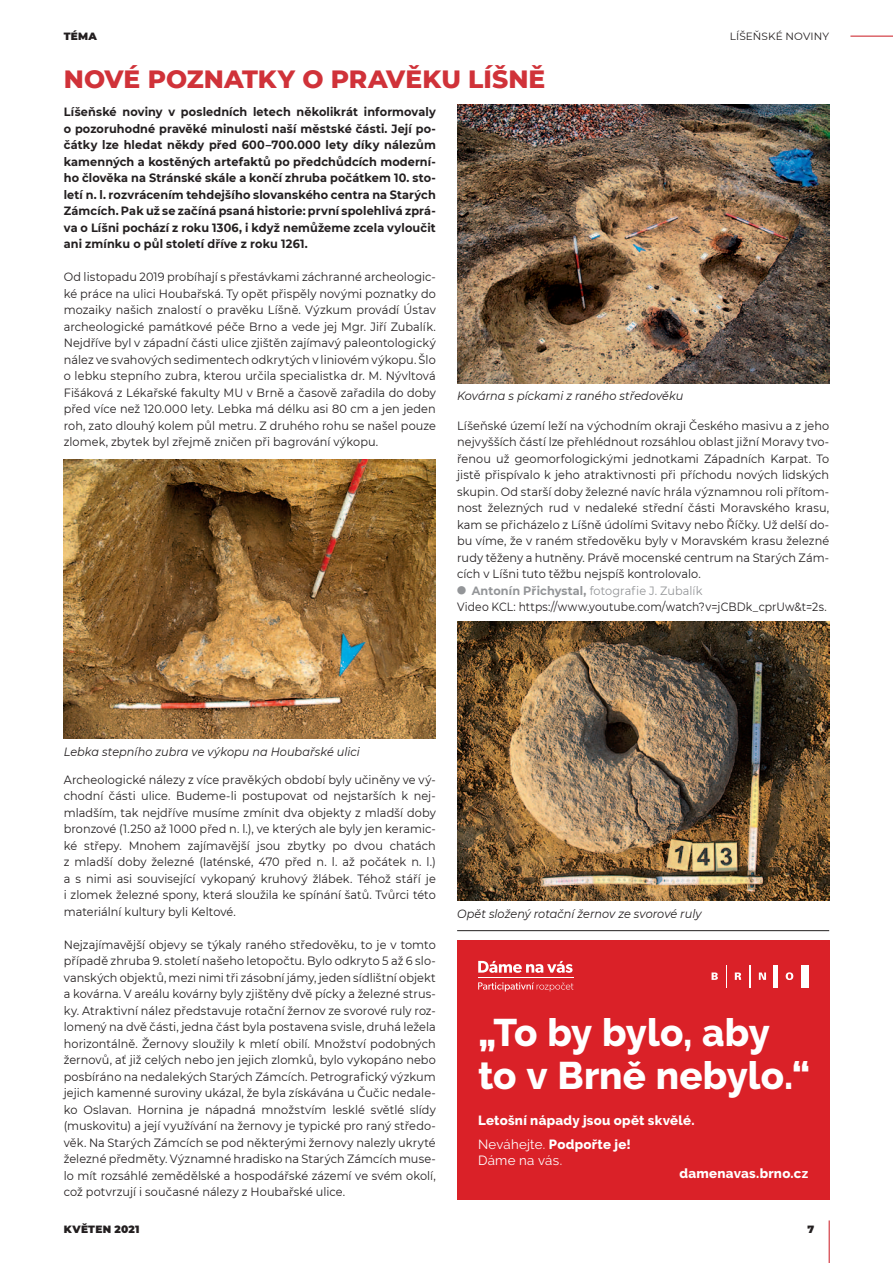
<style>
.page{position:relative;width:893px;height:1263px;background:#fff}
.page>*{position:absolute;margin:0;border:0;box-sizing:border-box;transform-origin:0 0}
.t1{font:800 38.4px/42.8px "Raleway";color:#fff}
.t2{font:800 25.5px "Montserrat";letter-spacing:.005em;color:#d03239}
.t3{font:800 13.2px/24.3px "Raleway";letter-spacing:.02em;color:#fff}
.t4{font:13.2px "Raleway";letter-spacing:.02em;color:#fff}
.t5{font:12px/16.5px "Montserrat";letter-spacing:.005em;color:#231f20;text-align:justify;scale:.94 1}
.t6{font:700 12px/16.5px "Montserrat";letter-spacing:.01em;color:#231f20;text-align:justify;scale:.94 1}
.t7{font:italic 12px "Montserrat";letter-spacing:.005em;color:#231f20;scale:.94 1}
.t8{font:12px/16.5px "Montserrat";letter-spacing:.005em;color:#231f20;scale:.9 1}
.t9{font:900 10.5px "Montserrat";letter-spacing:.03em;color:#231f20}
.t10{font:10.5px "Montserrat";letter-spacing:.015em;color:#231f20}
.s1{color:#939598}
.s2{font-weight:700;color:#939598}
.s3{font-weight:400}
</style>
<div class="page">
<img style="left:457px;top:621px;width:372px;height:279px">
<hr style="left:850px;top:36px;width:43px;height:1px;background:#d03239">
<hr style="left:829px;top:1220px;width:1px;height:43px;background:#d03239">
<img style="left:64px;top:459px;width:372px;height:279px">
<img style="left:457px;top:105px;width:372px;height:279px">
<div style="left:457px;top:940px;width:372px;height:259px;background:#da2128"></div>
<svg style="left:726px;top:965px;width:1px;height:22px"></svg>
<hr style="left:749px;top:965px;width:2px;height:22px;background:#fff">
<hr style="left:774px;top:965px;width:4px;height:22px;background:#fff">
<div style="left:801px;top:965px;width:7px;height:22px;background:#fff"></div>
<svg style="left:786px;top:972px;width:7px;height:8px"></svg>
<svg style="left:759px;top:972px;width:7px;height:8px"></svg>
<svg style="left:735px;top:972px;width:6px;height:8px"></svg>
<svg style="left:712px;top:972px;width:6px;height:8px"></svg>
<svg style="left:478px;top:961px;width:95px;height:12px"></svg>
<svg style="left:478px;top:982px;width:95px;height:9px"></svg>
<hr style="left:478px;top:977px;width:96px;height:1px;background:#fff">
<hr style="left:457px;top:930px;width:372px;height:1px;background:#231f20">
<p class="t9" style="left:64px;top:28px;width:35px">TÉMA</p>
<p class="t10" style="left:730px;top:29px;width:101px">LÍŠEŇSKÉ NOVINY</p>
<h2 class="t2" style="left:64px;top:61px;width:483px">NOVÉ POZNATKY O PRAVĚKU LÍŠNĚ</h2>
<p class="t6" style="left:64px;top:103px;width:397px">Líšeňské noviny v posledních letech několikrát informovaly o pozoruhodné pravěké minulosti naší městské části. Její po&shy;čátky lze hledat někdy před 600–700.000 lety díky nálezům kamenných a kostěných artefaktů po předchůdcích moderní&shy;ho člověka na Stránské skále a končí zhruba počátkem 10. sto&shy;letí n. l. rozvrácením tehdejšího slovanského centra na Starých Zámcích. Pak už se začíná psaná historie: první spolehlivá zprá&shy;va o Líšni pochází z roku 1306, i když nemůžeme zcela vyloučit ani zmínku o půl století dříve z roku 1261.</p>
<p class="t5" style="left:64px;top:268px;width:397px">Od listopadu 2019 probíhají s přestávkami záchranné archeologic&shy;ké práce na ulici Houbařská. Ty opět přispěly novými poznatky do mozaiky našich znalostí o pravěku Líšně. Výzkum provádí Ústav archeologické památkové péče Brno a vede jej Mgr. Jiří Zubalík.<br>Nejdříve byl v západní části ulice zjištěn zajímavý paleontologický nález ve svahových sedimentech odkrytých v liniovém výkopu. Šlo o lebku stepního zubra, kterou určila specialistka dr. M. Nývltová Fišáková z Lékařské fakulty MU v Brně a časově zařadila do doby před více než 120.000 lety. Lebka má délku asi 80 cm a jen jeden roh, zato dlouhý kolem půl metru. Z druhého rohu se našel pouze zlomek, zbytek byl zřejmě zničen při bagrování výkopu.</p>
<p class="t7" style="left:457px;top:388px;width:242px">Kovárna s píckami z raného středověku</p>
<p class="t5" style="left:457px;top:417px;width:397px">Líšeňské území leží na východním okraji Českého masivu a z jeho nejvyšších částí lze přehlédnout rozsáhlou oblast jižní Moravy tvo&shy;řenou už geomorfologickými jednotkami Západních Karpat. To jistě přispívalo k jeho atraktivnosti při příchodu nových lidských skupin. Od starší doby železné navíc hrála významnou roli přítom&shy;nost železných rud v nedaleké střední části Moravského krasu, kam se přicházelo z Líšně údolími Svitavy nebo Říčky. Už delší do&shy;bu víme, že v raném středověku byly v Moravském krasu železné rudy těženy a hutněny. Právě mocenské centrum na Starých Zám&shy;cích v Líšni tuto těžbu nejspíš kontrolovalo.</p>
<p class="t8" style="left:457px;top:582px;width:412px"><span class="s1">●</span> <span class="s2">Antonín Přichystal,</span> <span class="s1">fotografie J. Zubalík<br></span>Video KCL: https://www.youtube.com/watch?v=jCBDk_cprUw&amp;t=2s.</p>
<p class="t7" style="left:64px;top:743px;width:316px">Lebka stepního zubra ve výkopu na Houbařské ulici</p>
<p class="t5" style="left:64px;top:771px;width:397px">Archeologické nálezy z více pravěkých období byly učiněny ve vý&shy;chodní části ulice. Budeme-li postupovat od nejstarších k nej&shy;mladším, tak nejdříve musíme zmínit dva objekty z mladší doby bronzové (1.250 až 1000 před n. l.), ve kterých ale byly jen keramic&shy;ké střepy. Mnohem zajímavější jsou zbytky po dvou chatách z mladší doby železné (laténské, 470 před n. l. až počátek n. l.) a s nimi asi související vykopaný kruhový žlábek. Téhož stáří je i zlomek železné spony, která sloužila ke spínání šatů. Tvůrci této materiální kultury byli Keltové.</p>
<p class="t5" style="left:64px;top:936px;width:397px">Nejzajímavější objevy se týkaly raného středověku, to je v tomto případě zhruba 9. století našeho letopočtu. Bylo odkryto 5 až 6 slo&shy;vanských objektů, mezi nimi tři zásobní jámy, jeden sídlištní objekt a kovárna. V areálu kovárny byly zjištěny dvě pícky a železné strus&shy;ky. Atraktivní nález představuje rotační žernov ze svorové ruly roz&shy;lomený na dvě části, jedna část byla postavena svisle, druhá ležela horizontálně. Žernovy sloužily k mletí obilí. Množství podobných žernovů, ať již celých nebo jen jejich zlomků, bylo vykopáno nebo posbíráno na nedalekých Starých Zámcích. Petrografický výzkum jejich kamenné suroviny ukázal, že byla získávána u Čučic nedale&shy;ko Oslavan. Hornina je nápadná množstvím lesklé světlé slídy (muskovitu) a její využívání na žernovy je typické pro raný středo&shy;věk. Na Starých Zámcích se pod některými žernovy nalezly ukryté železné předměty. Významné hradisko na Starých Zámcích muse&shy;lo mít rozsáhlé zemědělské a hospodářské zázemí ve svém okolí, což potvrzují i současné nálezy z Houbařské ulice.</p>
<p class="t7" style="left:457px;top:905px;width:262px">Opět složený rotační žernov ze svorové ruly</p>
<h1 class="t1" style="left:478px;top:1011px;width:334px">„To by bylo, aby to v Brně nebylo.“</h1>
<p class="t3" style="left:478px;top:1108px;width:218px">Letošní nápady jsou opět skvělé.<br><span class="s3">Neváhejte.</span> Podpořte je!</p>
<p class="t4" style="left:478px;top:1152px;width:86px">Dáme na vás.</p>
<p class="t3" style="left:679px;top:1161px;width:130px">damenavas.brno.cz</p>
<p class="t9" style="left:64px;top:1221px;width:77px">KVĚTEN 2021</p>
<p class="t9" style="left:807px;top:1221px;width:8px">7</p>
</div>
